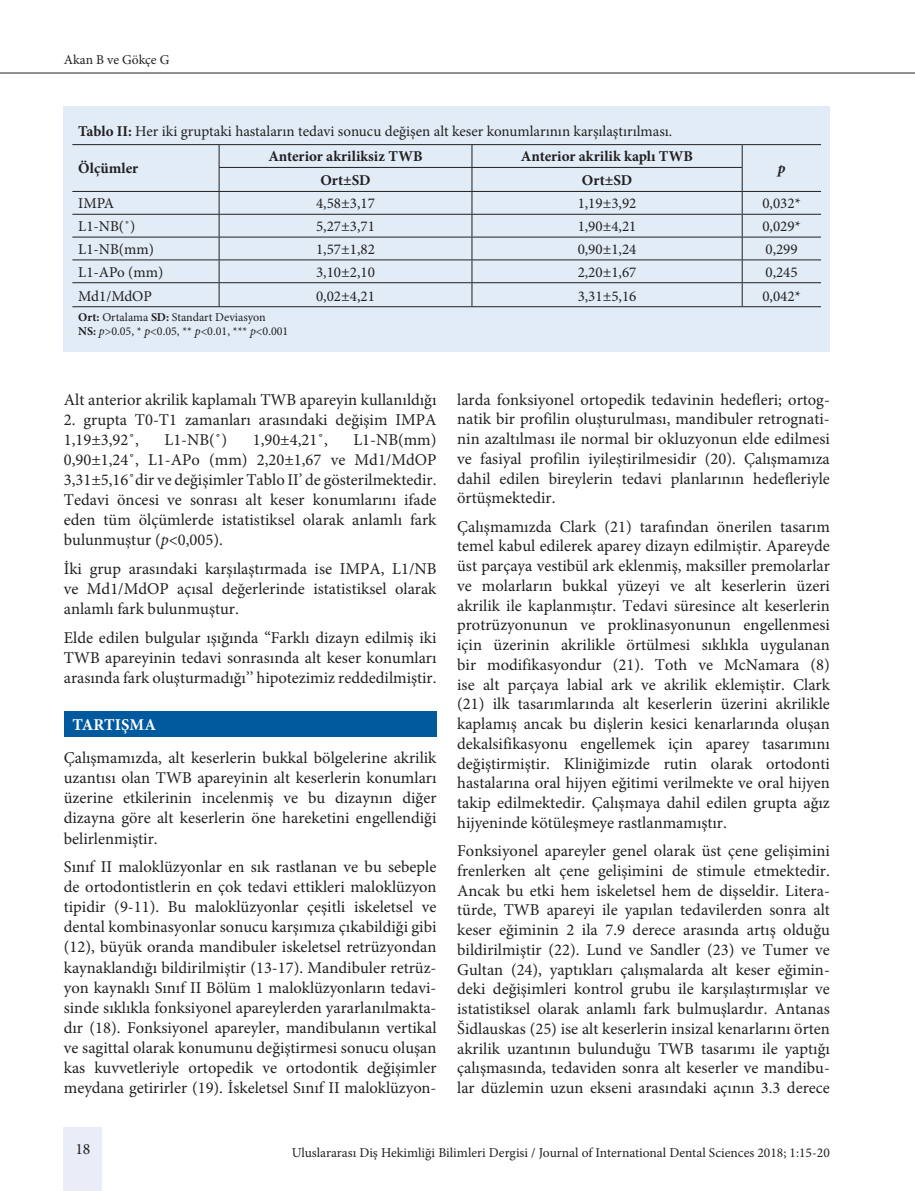
<style>
.page{position:relative;width:915px;height:1191px;background:#fff}
.page>*{position:absolute;margin:0;border:0;box-sizing:border-box;transform-origin:0 0}
.t1{font:16.5px/19.8px "Minion Pro";color:#231f20;text-align:justify}
.t2{font:700 16.5px "Minion Pro";letter-spacing:.01em;color:#fff}
.t3{font:15.75px "Minion Pro";color:#231f20}
.t4{font:15px "Minion Pro";color:#231f20}
.t5{font:700 15px "Minion Pro";color:#231f20}
.t6{font:italic 700 15px "Minion Pro";color:#231f20}
.t7{font:13.5px "Minion Pro";color:#231f20}
.t8{font:12px/13.5px "Minion Pro";color:#231f20}
.s1{font-weight:700}
.s2{font-style:italic}
</style>
<div class="page">
<hr style="left:0;top:73px;width:914px;height:1px;background:#231f20">
<div style="left:64px;top:1127px;width:38px;height:64px;background:#e8edf7"></div>
<div style="left:64px;top:711px;width:372px;height:25px;background:#015a9d"></div>
<div style="left:64px;top:106px;width:765px;height:246px;background:#e1ecf7"></div>
<hr style="left:72px;top:144px;width:147px;height:1px;background:#231f20">
<hr style="left:219px;top:144px;width:253px;height:1px;background:#231f20">
<hr style="left:472px;top:144px;width:270px;height:1px;background:#231f20">
<hr style="left:742px;top:144px;width:78px;height:1px;background:#231f20">
<hr style="left:219px;top:167px;width:253px;height:1px;background:#231f20">
<hr style="left:472px;top:167px;width:270px;height:1px;background:#231f20">
<hr style="left:72px;top:191px;width:147px;height:1px;background:#231f20">
<hr style="left:219px;top:191px;width:253px;height:1px;background:#231f20">
<hr style="left:472px;top:191px;width:270px;height:1px;background:#231f20">
<hr style="left:742px;top:191px;width:78px;height:1px;background:#231f20">
<hr style="left:72px;top:214px;width:147px;height:1px;background:#231f20">
<hr style="left:219px;top:214px;width:253px;height:1px;background:#231f20">
<hr style="left:472px;top:214px;width:270px;height:1px;background:#231f20">
<hr style="left:742px;top:214px;width:78px;height:1px;background:#231f20">
<hr style="left:72px;top:237px;width:147px;height:1px;background:#231f20">
<hr style="left:219px;top:237px;width:253px;height:1px;background:#231f20">
<hr style="left:472px;top:237px;width:270px;height:1px;background:#231f20">
<hr style="left:742px;top:237px;width:78px;height:1px;background:#231f20">
<hr style="left:72px;top:259px;width:147px;height:1px;background:#231f20">
<hr style="left:219px;top:259px;width:253px;height:1px;background:#231f20">
<hr style="left:472px;top:259px;width:270px;height:1px;background:#231f20">
<hr style="left:742px;top:259px;width:78px;height:1px;background:#231f20">
<hr style="left:72px;top:282px;width:147px;height:1px;background:#231f20">
<hr style="left:219px;top:282px;width:253px;height:1px;background:#231f20">
<svg style="left:219px;top:145px;width:1px;height:161px"></svg>
<hr style="left:472px;top:282px;width:270px;height:1px;background:#231f20">
<svg style="left:471px;top:145px;width:1px;height:161px"></svg>
<hr style="left:742px;top:282px;width:78px;height:1px;background:#231f20">
<svg style="left:741px;top:145px;width:1px;height:161px"></svg>
<hr style="left:72px;top:306px;width:147px;height:1px;background:#231f20">
<hr style="left:219px;top:306px;width:253px;height:1px;background:#231f20">
<hr style="left:472px;top:306px;width:270px;height:1px;background:#231f20">
<hr style="left:742px;top:306px;width:78px;height:1px;background:#231f20">
<p class="t7" style="left:64px;top:50px;width:107px">Akan B ve Gökçe G</p>
<p class="t4" style="left:78px;top:121px;width:595px"><span class="s1">Tablo II:</span> Her iki gruptaki hastaların tedavi sonucu değişen alt keser konumlarının karşılaştırılması.</p>
<p class="t5" style="left:78px;top:158px;width:61px">Ölçümler</p>
<p class="t5" style="left:268px;top:146px;width:156px">Anterior akriliksiz TWB</p>
<p class="t5" style="left:521px;top:146px;width:174px">Anterior akrilik kaplı TWB</p>
<p class="t5" style="left:320px;top:170px;width:52px">Ort±SD</p>
<p class="t5" style="left:581px;top:170px;width:52px">Ort±SD</p>
<p class="t6" style="left:777px;top:158px;width:9px">p</p>
<p class="t4" style="left:78px;top:193px;width:38px">IMPA</p>
<p class="t4" style="left:316px;top:193px;width:60px">4,58±3,17</p>
<p class="t4" style="left:577px;top:193px;width:60px">1,19±3,92</p>
<p class="t4" style="left:762px;top:193px;width:40px">0,032*</p>
<p class="t4" style="left:78px;top:216px;width:58px">L1-NB(˚)</p>
<p class="t4" style="left:316px;top:216px;width:60px">5,27±3,71</p>
<p class="t4" style="left:577px;top:216px;width:60px">1,90±4,21</p>
<p class="t4" style="left:762px;top:216px;width:40px">0,029*</p>
<p class="t4" style="left:78px;top:239px;width:77px">L1-NB(mm)</p>
<p class="t4" style="left:316px;top:239px;width:60px">1,57±1,82</p>
<p class="t4" style="left:577px;top:239px;width:60px">0,90±1,24</p>
<p class="t4" style="left:765px;top:239px;width:34px">0,299</p>
<p class="t4" style="left:78px;top:262px;width:86px">L1-APo (mm)</p>
<p class="t4" style="left:316px;top:262px;width:60px">3,10±2,10</p>
<p class="t4" style="left:577px;top:262px;width:60px">2,20±1,67</p>
<p class="t4" style="left:765px;top:262px;width:34px">0,245</p>
<p class="t4" style="left:78px;top:286px;width:75px">Md1/MdOP</p>
<p class="t4" style="left:316px;top:286px;width:60px">0,02±4,21</p>
<p class="t4" style="left:577px;top:286px;width:60px">3,31±5,16</p>
<p class="t4" style="left:762px;top:286px;width:40px">0,042*</p>
<p class="t8" style="left:78px;top:311px;width:211px"><span class="s1">Ort:</span> Ortalama <span class="s1">SD:</span> Standart Deviasyon<br><span class="s1">NS:</span> <span class="s2">p</span>&gt;0.05, * <span class="s2">p</span>&lt;0.05, ** <span class="s2">p</span>&lt;0.01, *** <span class="s2">p</span>&lt;0.001</p>
<p class="t1" style="left:64px;top:389px;width:374px">Alt anterior akrilik kaplamalı TWB apareyin kullanıldığı</p>
<p class="t1" style="left:64px;top:409px;width:374px">2. grupta T0-T1 zamanları arasındaki değişim IMPA<br>1,19±3,92˚,</p>
<p class="t1" style="left:64px;top:429px;width:374px;text-indent:289px">L1-NB(mm)<br>0,90±1,24˚, L1-APo (mm) 2,20±1,67 ve Md1/MdOP 3,31±5,16˚dir ve değişimler Tablo II’ de gösterilmektedir.<br>Tedavi öncesi ve sonrası alt keser konumlarını ifade eden tüm ölçümlerde istatistiksel olarak anlamlı fark bulunmuştur (<span class="s2">p</span>&lt;0,005).</p>
<p class="t1" style="left:64px;top:558px;width:374px">İki grup arasındaki karşılaştırmada ise IMPA, L1/NB ve Md1/MdOP açısal değerlerinde istatistiksel olarak anlamlı fark bulunmuştur.</p>
<p class="t1" style="left:64px;top:627px;width:374px">Elde edilen bulgular ışığında “Farklı dizayn edilmiş iki TWB apareyinin tedavi sonrasında alt keser konumları arasında fark oluşturmadığı’’ hipotezimiz reddedilmiştir.</p>
<p class="t2" style="left:72px;top:712px;width:85px">TARTIŞMA</p>
<p class="t1" style="left:64px;top:748px;width:374px">Çalışmamızda, alt keserlerin bukkal bölgelerine akrilik uzantısı olan TWB apareyinin alt keserlerin konumları üzerine etkilerinin incelenmiş ve bu dizaynın diğer dizayna göre alt keserlerin öne hareketini engellendiği belirlenmiştir.</p>
<p class="t1" style="left:64px;top:857px;width:374px">Sınıf II maloklüzyonlar en sık rastlanan ve bu sebeple de ortodontistlerin en çok tedavi ettikleri maloklüzyon tipidir (9-11). Bu maloklüzyonlar çeşitli iskeletsel ve dental kombinasyonlar sonucu karşımıza çıkabildiği gibi (12), büyük oranda mandibuler iskeletsel retrüzyondan kaynaklandığı bildirilmiştir (13-17). Mandibuler retrüz&shy;yon kaynaklı Sınıf II Bölüm 1 maloklüzyonların tedavi&shy;sinde sıklıkla fonksiyonel apareylerden yararlanılmakta&shy;dır (18). Fonksiyonel apareyler, mandibulanın vertikal ve sagittal olarak konumunu değiştirmesi sonucu oluşan kas kuvvetleriyle ortopedik ve ortodontik değişimler meydana getirirler (19). İskeletsel Sınıf II maloklüzyon-</p>
<p class="t1" style="left:164px;top:429px;width:64px">L1-NB(˚)</p>
<p class="t1" style="left:253px;top:429px;width:76px">1,90±4,21˚,</p>
<p class="t1" style="left:457px;top:390px;width:374px">larda fonksiyonel ortopedik tedavinin hedefleri; ortog&shy;natik bir profilin oluşturulması, mandibuler retrognati&shy;nin azaltılması ile normal bir okluzyonun elde edilmesi ve fasiyal profilin iyileştirilmesidir (20). Çalışmamıza dahil edilen bireylerin tedavi planlarının hedefleriyle örtüşmektedir.</p>
<p class="t1" style="left:457px;top:516px;width:374px">Çalışmamızda Clark (21) tarafından önerilen tasarım temel kabul edilerek aparey dizayn edilmiştir. Apareyde üst parçaya vestibül ark eklenmiş, maksiller premolarlar ve molarların bukkal yüzeyi ve alt keserlerin üzeri akrilik ile kaplanmıştır. Tedavi süresince alt keserlerin protrüzyonunun ve proklinasyonunun engellenmesi için üzerinin akrilikle örtülmesi sıklıkla uygulanan bir modifikasyondur (21). Toth ve McNamara (8) ise alt parçaya labial ark ve akrilik eklemiştir. Clark (21) ilk tasarımlarında alt keserlerin üzerini akrilikle kaplamış ancak bu dişlerin kesici kenarlarında oluşan dekalsifikasyonu engellemek için aparey tasarımını değiştirmiştir. Kliniğimizde rutin olarak ortodonti hastalarına oral hijyen eğitimi verilmekte ve oral hijyen takip edilmektedir. Çalışmaya dahil edilen grupta ağız hijyeninde kötüleşmeye rastlanmamıştır.</p>
<p class="t1" style="left:457px;top:841px;width:374px">Fonksiyonel apareyler genel olarak üst çene gelişimini frenlerken alt çene gelişimini de stimule etmektedir.<br>Ancak bu etki hem iskeletsel hem de dişseldir. Litera&shy;türde, TWB apareyi ile yapılan tedavilerden sonra alt keser eğiminin 2 ila 7.9 derece arasında artış olduğu bildirilmiştir (22). Lund ve Sandler (23) ve Tumer ve Gultan (24), yaptıkları çalışmalarda alt keser eğimin&shy;deki değişimleri kontrol grubu ile karşılaştırmışlar ve istatistiksel olarak anlamlı fark bulmuşlardır. Antanas Šidlauskas (25) ise alt keserlerin insizal kenarlarını örten akrilik uzantının bulunduğu TWB tasarımı ile yaptığı çalışmasında, tedaviden sonra alt keserler ve mandibu&shy;lar düzlemin uzun ekseni arasındaki açının 3.3 derece</p>
<p class="t3" style="left:75px;top:1138px;width:17px">18</p>
<p class="t7" style="left:291px;top:1143px;width:539px">Uluslararası Diş Hekimliği Bilimleri Dergisi / Journal of International Dental Sciences 2018; 1:15-20</p>
</div>
